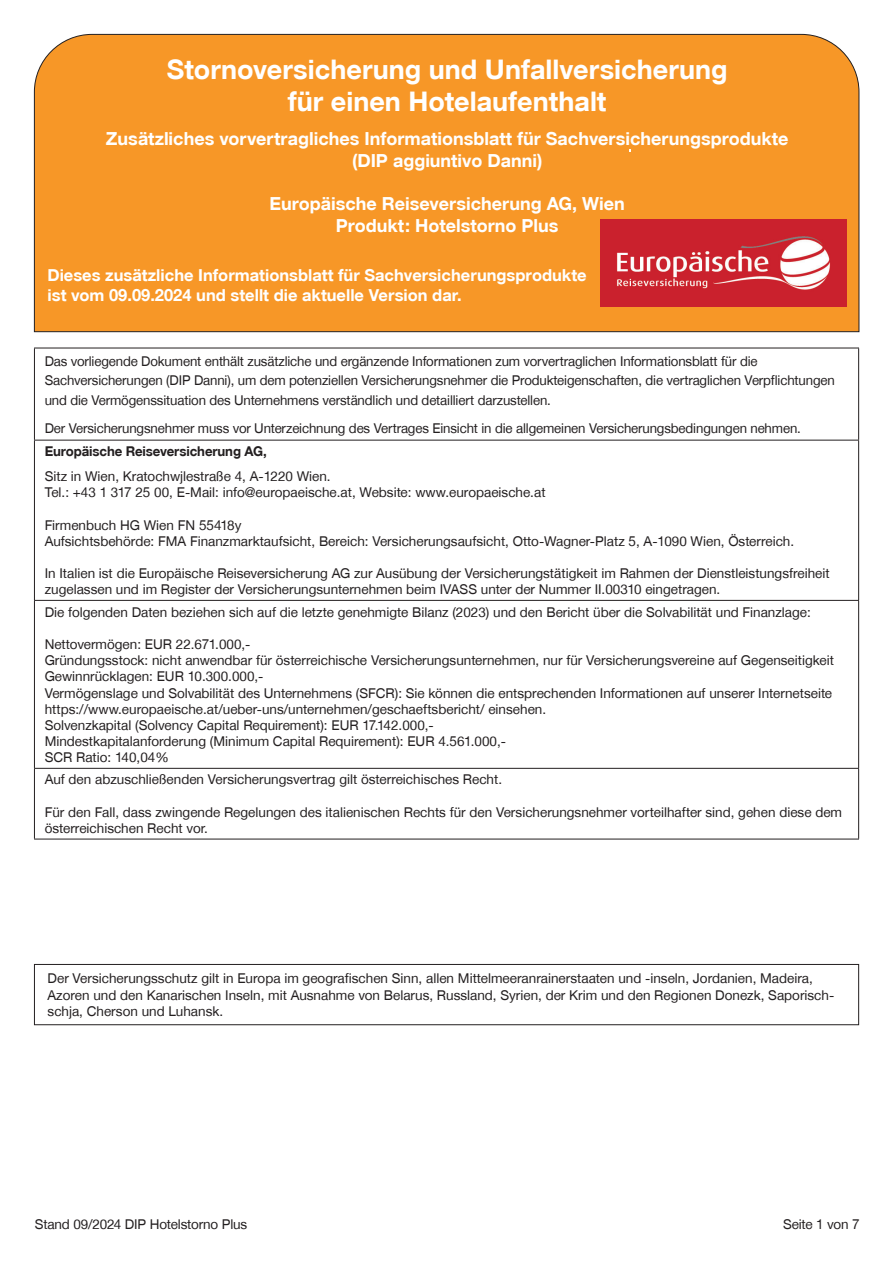
<style>
.page{position:relative;width:893px;height:1263px;background:#fff}
.page>*{position:absolute;margin:0;border:0;box-sizing:border-box;transform-origin:0 0}
.t1{font:27px/32.4px "Helvetica Fet";color:#fff;text-align:center}
.t2{font:18px/21.6px "Helvetica Fet";color:#fff;text-align:center}
.t3{font:16.5px/19.8px "Helvetica Fet";color:#fff}
.Texte_in_Tabellen{font:13.5px/16.2px "Helvetica Nor";color:#231f20}
.Form_intro{font:13.5px/19.5px "Helvetica Nor";letter-spacing:-.01em;color:#231f20}
.Form_intro_fett{font:13.5px "Helvetica Fet";letter-spacing:-.01em;color:#231f20}
</style>
<div class="page">
<hr style="left:34px;top:440px;width:825px;height:1px;background:#231f20">
<hr style="left:34px;top:600px;width:825px;height:1px;background:#231f20">
<hr style="left:34px;top:768px;width:825px;height:1px;background:#231f20">
<hr style="left:34px;top:348px;width:825px;height:1px;background:#231f20">
<hr style="left:34px;top:348px;width:1px;height:92px;background:#231f20">
<hr style="left:858px;top:348px;width:1px;height:92px;background:#231f20">
<hr style="left:34px;top:440px;width:1px;height:160px;background:#231f20">
<hr style="left:858px;top:440px;width:1px;height:160px;background:#231f20">
<hr style="left:34px;top:601px;width:1px;height:167px;background:#231f20">
<hr style="left:858px;top:601px;width:1px;height:167px;background:#231f20">
<hr style="left:34px;top:769px;width:1px;height:70px;background:#231f20">
<hr style="left:858px;top:769px;width:1px;height:70px;background:#231f20">
<hr style="left:34px;top:839px;width:825px;height:1px;background:#231f20">
<div style="left:34px;top:964px;width:825px;height:61px;border:1px solid #231f20"></div>
<div style="left:34px;top:34px;width:826px;height:298px;background:#f79727"></div>
<img style="left:600px;top:219px;width:247px;height:87px">
<h1 class="t1" style="left:167px;top:53px;width:562px">Stornoversicherung und Unfallversicherung für einen Hotelaufenthalt</h1>
<h2 class="t2" style="left:106px;top:128px;width:684px">Zusätzliches vorvertragliches Informationsblatt für Sachversicherungsprodukte (DIP aggiuntivo Danni)</h2>
<h2 class="t2" style="left:269px;top:193px;width:357px">Europäische Reiseversicherung AG, Wien<br>Produkt: Hotelstorno Plus</h2>
<p class="t3" style="left:47px;top:265px;width:541px">Dieses zusätzliche Informationsblatt für Sachversicherungsprodukte ist vom 09.09.2024 und stellt die aktuelle Version dar.</p>
<p class="Form_intro" style="left:45px;top:351px;width:792px">Das vorliegende Dokument enthält zusätzliche und ergänzende Informationen zum vorvertraglichen Informationsblatt für die<br>Sachversicherungen (DIP Danni), um dem potenziellen Versicherungsnehmer die Produkteigenschaften, die vertraglichen Verpflichtungen und die Vermögenssituation des Unternehmens verständlich und detailliert darzustellen.</p>
<p class="Form_intro" style="left:45px;top:418px;width:758px">Der Versicherungsnehmer muss vor Unterzeichnung des Vertrages Einsicht in die allgemeinen Versicherungsbedingungen nehmen.</p>
<p class="Form_intro_fett" style="left:45px;top:443px;width:223px">Europäische Reiseversicherung AG,</p>
<p class="Texte_in_Tabellen" style="left:45px;top:468px;width:288px">Sitz in Wien, Kratochwjlestraße 4, A-1220 Wien.</p>
<p class="Texte_in_Tabellen" style="left:45px;top:484px;width:502px">Tel.: +43 1 317 25 00, E-Mail: info@europaeische.at, Website: www.europaeische.at</p>
<p class="Texte_in_Tabellen" style="left:45px;top:516px;width:198px">Firmenbuch HG Wien FN 55418y</p>
<p class="Texte_in_Tabellen" style="left:45px;top:533px;width:751px">Aufsichtsbehörde: FMA Finanzmarktaufsicht, Bereich: Versicherungsaufsicht, Otto-Wagner-Platz 5, A-1090 Wien, Österreich.</p>
<p class="Texte_in_Tabellen" style="left:45px;top:565px;width:787px">In Italien ist die Europäische Reiseversicherung AG zur Ausübung der Versicherungstätigkeit im Rahmen der Dienstleistungsfreiheit zugelassen und im Register der Versicherungsunternehmen beim IVASS unter der Nummer II.00310 eingetragen.</p>
<p class="Texte_in_Tabellen" style="left:45px;top:603px;width:768px">Die folgenden Daten beziehen sich auf die letzte genehmigte Bilanz (2023) und den Bericht über die Solvabilität und Finanzlage:</p>
<p class="Texte_in_Tabellen" style="left:45px;top:636px;width:207px">Nettovermögen: EUR 22.671.000,-</p>
<p class="Texte_in_Tabellen" style="left:45px;top:652px;width:791px">Gründungsstock: nicht anwendbar für österreichische Versicherungsunternehmen, nur für Versicherungsvereine auf Gegenseitigkeit<br>Gewinnrücklagen: EUR 10.300.000,-</p>
<p class="Texte_in_Tabellen" style="left:45px;top:684px;width:789px">Vermögenslage und Solvabilität des Unternehmens (SFCR): Sie können die entsprechenden Informationen auf unserer Internetseite https://www.europaeische.at/ueber-uns/unternehmen/geschaeftsbericht/ einsehen.</p>
<p class="Texte_in_Tabellen" style="left:45px;top:717px;width:391px">Solvenzkapital (Solvency Capital Requirement): EUR 17.142.000,-</p>
<p class="Texte_in_Tabellen" style="left:45px;top:733px;width:463px">Mindestkapitalanforderung (Minimum Capital Requirement): EUR 4.561.000,-</p>
<p class="Texte_in_Tabellen" style="left:45px;top:749px;width:126px">SCR Ratio: 140,04%</p>
<p class="Texte_in_Tabellen" style="left:45px;top:771px;width:459px">Auf den abzuschließenden Versicherungsvertrag gilt österreichisches Recht.</p>
<p class="Texte_in_Tabellen" style="left:45px;top:804px;width:799px">Für den Fall, dass zwingende Regelungen des italienischen Rechts für den Versicherungsnehmer vorteilhafter sind, gehen diese dem österreichischen Recht vor.</p>
<p class="Texte_in_Tabellen" style="left:48px;top:970px;width:788px">Der Versicherungsschutz gilt in Europa im geografischen Sinn, allen Mittelmeeranrainerstaaten und -inseln, Jordanien, Madeira,<br>Azoren und den Kanarischen Inseln, mit Ausnahme von Belarus, Russland, Syrien, der Krim und den Regionen Donezk, Saporisch&shy;schja, Cherson und Luhansk.</p>
<p class="Form_intro" style="left:35px;top:1214px;width:214px">Stand 09/2024 DIP Hotelstorno Plus</p>
<p class="Form_intro" style="left:783px;top:1214px;width:78px">Seite 1 von 7</p>
</div>
